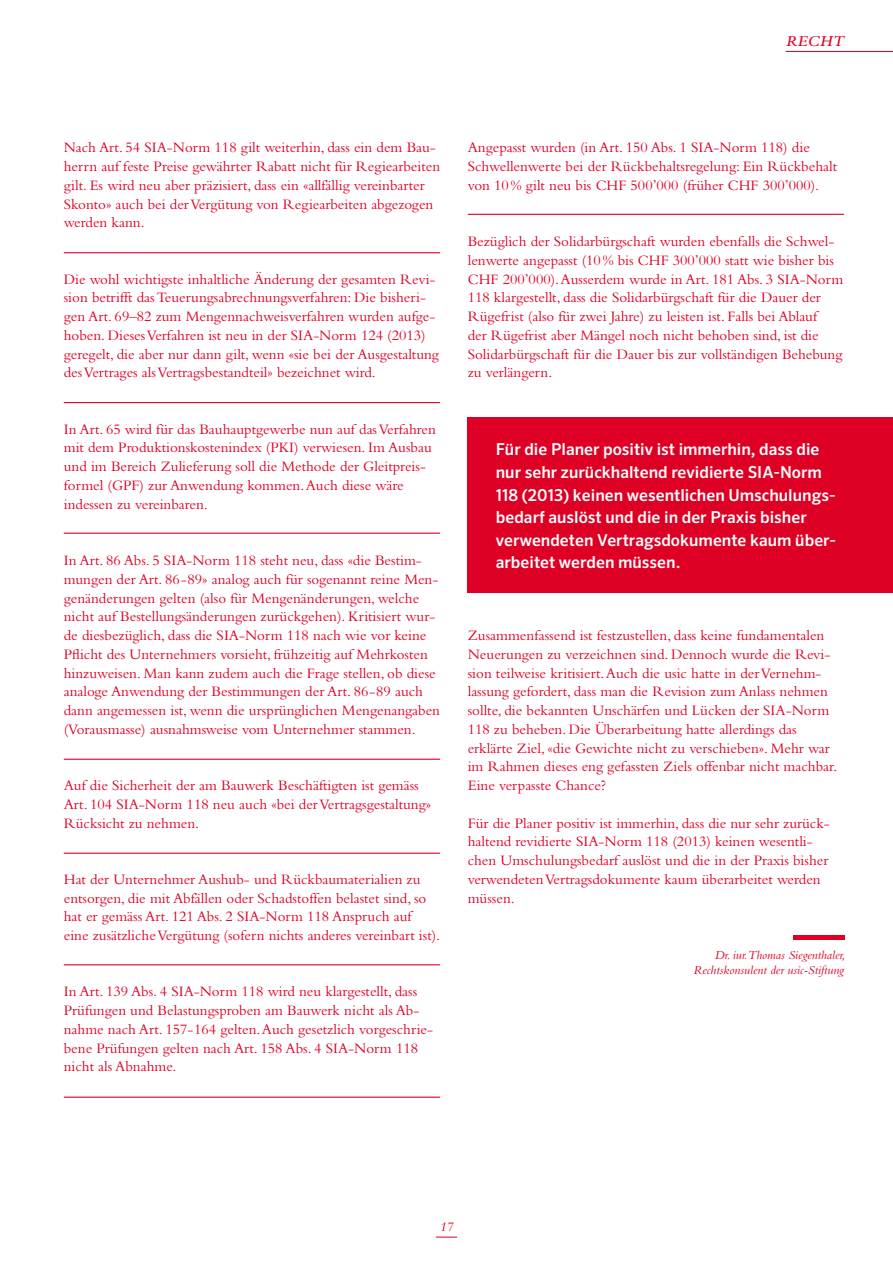
<style>
.page{position:relative;width:893px;height:1263px;background:#fff}
.page>*{position:absolute;margin:0;border:0;box-sizing:border-box;transform-origin:0 0}
.t1{font:500 16.5px/22.5px "Sero OT";color:#fff}
.t2{font:italic 600 15.75px "Bembo";letter-spacing:.025em;color:#de0024}
.t3{font:15px/18.8px "Bembo";color:#de0024}
.t4{font:italic 13.5px "Bembo";color:#de0024}
.t5{font:italic 12.75px/15px "Bembo";color:#de0024;text-align:right}
</style>
<div class="page">
<div style="left:467px;top:418px;width:426px;height:175px;background:#de0024"></div>
<hr style="left:64px;top:402px;width:376px;height:1px;background:#de0024">
<hr style="left:64px;top:252px;width:376px;height:1px;background:#de0024">
<hr style="left:64px;top:853px;width:376px;height:1px;background:#de0024">
<hr style="left:64px;top:964px;width:376px;height:1px;background:#de0024">
<hr style="left:64px;top:1096px;width:376px;height:2px;background:#de0024">
<hr style="left:468px;top:214px;width:376px;height:1px;background:#de0024">
<hr style="left:64px;top:533px;width:376px;height:1px;background:#de0024">
<hr style="left:64px;top:759px;width:376px;height:1px;background:#de0024">
<hr style="left:793px;top:935px;width:51px;height:4px;background:#de0024">
<hr style="left:786px;top:51px;width:107px;height:1px;background:#de0024">
<svg style="left:436px;top:1236px;width:21px;height:1px"></svg>
<p class="t2" style="left:786px;top:36px;width:60px">rECHt</p>
<p class="t3" style="left:64px;top:140px;width:378px">Nach Art. 54 SIA-Norm 118 gilt weiterhin, dass ein dem Bau&shy;herrn auf feste Preise gewährter Rabatt nicht für Regiearbeiten gilt. Es wird neu aber präzisiert, dass ein «allfällig vereinbarter Skonto» auch bei derVergütung von Regiearbeiten abgezogen werden kann.</p>
<p class="t3" style="left:64px;top:271px;width:377px">Die wohl wichtigste inhaltliche Änderung der gesamten Revi&shy;sion betrifft dasTeuerungsabrechnungsverfahren: Die bisheri&shy;gen Art. 69–82 zum Mengennachweisverfahren wurden aufge&shy;hoben. DiesesVerfahren ist neu in der SIA-Norm 124 (2013) geregelt, die aber nur dann gilt, wenn «sie bei der Ausgestaltung desVertrages alsVertragsbestandteil» bezeichnet wird.</p>
<p class="t3" style="left:64px;top:421px;width:374px">In Art. 65 wird für das Bauhauptgewerbe nun auf dasVerfahren mit dem Produktionskostenindex (PKI) verwiesen. Im Ausbau und im Bereich Zulieferung soll die Methode der Gleitpreis&shy;formel (GPF) zur Anwendung kommen.Auch diese wäre indessen zu vereinbaren.</p>
<p class="t3" style="left:64px;top:552px;width:378px">In Art. 86 Abs. 5 SIA-Norm 118 steht neu, dass «die Bestim&shy;mungen der Art. 86-89» analog auch für sogenannt reine Men&shy;genänderungen gelten (also für Mengenänderungen, welche nicht auf Bestellungsänderungen zurückgehen). Kritisiert wur&shy;de diesbezüglich, dass die SIA-Norm 118 nach wie vor keine Pflicht des Unternehmers vorsieht, frühzeitig auf Mehrkosten hinzuweisen. Man kann zudem auch die Frage stellen, ob diese analoge Anwendung der Bestimmungen der Art. 86-89 auch dann angemessen ist, wenn die ursprünglichen Mengenangaben (Vorausmasse) ausnahmsweise vom Unternehmer stammen.</p>
<p class="t3" style="left:64px;top:777px;width:369px">Auf die Sicherheit der am Bauwerk Beschäftigten ist gemäss<br>Art. 104 SIA-Norm 118 neu auch «bei derVertragsgestaltung»<br>Rücksicht zu nehmen.</p>
<p class="t3" style="left:64px;top:871px;width:378px">Hat der Unternehmer Aushub- und Rückbaumaterialien zu entsorgen, die mit Abfällen oder Schadstoffen belastet sind, so hat er gemäss Art. 121 Abs. 2 SIA-Norm 118 Anspruch auf eine zusätzlicheVergütung (sofern nichts anderes vereinbart ist).</p>
<p class="t3" style="left:64px;top:984px;width:371px">In Art. 139 Abs. 4 SIA-Norm 118 wird neu klargestellt, dass Prüfungen und Belastungsproben am Bauwerk nicht als Ab&shy;nahme nach Art. 157-164 gelten.Auch gesetzlich vorgeschrie&shy;bene Prüfungen gelten nach Art. 158 Abs. 4 SIA-Norm 118 nicht als Abnahme.</p>
<p class="t3" style="left:468px;top:140px;width:371px">Angepasst wurden (in Art. 150 Abs. 1 SIA-Norm 118) die<br>Schwellenwerte bei der Rückbehaltsregelung: Ein Rückbehalt von 10% gilt neu bis CHF 500’000 (früher CHF 300’000).</p>
<p class="t3" style="left:468px;top:234px;width:377px">Bezüglich der Solidarbürgschaft wurden ebenfalls die Schwel&shy;lenwerte angepasst (10% bis CHF 300’000 statt wie bisher bis CHF 200’000).Ausserdem wurde in Art. 181 Abs. 3 SIA-Norm 118 klargestellt, dass die Solidarbürgschaft für die Dauer der Rügefrist (also für zwei Jahre) zu leisten ist. Falls bei Ablauf<br>der Rügefrist aber Mängel noch nicht behoben sind, ist die Solidarbürgschaft für die Dauer bis zur vollständigen Behebung zu verlängern.</p>
<p class="t1" style="left:496px;top:438px;width:342px">Für die Planer positiv ist immerhin, dass die nur sehr zurückhaltend revidierte SIA-Norm 118 (2013) keinen wesentlichen Umschulungs&shy;bedarf auslöst und die in der Praxis bisher verwendeten Vertragsdokumente kaum über&shy;arbeitet werden müssen.</p>
<p class="t3" style="left:468px;top:627px;width:371px">Zusammenfassend ist festzustellen, dass keine fundamentalen Neuerungen zu verzeichnen sind. Dennoch wurde die Revi&shy;sion teilweise kritisiert.Auch die usic hatte in derVernehm&shy;lassung gefordert, dass man die Revision zum Anlass nehmen sollte, die bekannten Unschärfen und Lücken der SIA-Norm 118 zu beheben. Die Überarbeitung hatte allerdings das erklärte Ziel, «die Gewichte nicht zu verschieben». Mehr war im Rahmen dieses eng gefassten Ziels offenbar nicht machbar.<br>Eine verpasste Chance?</p>
<p class="t3" style="left:468px;top:815px;width:364px">Für die Planer positiv ist immerhin, dass die nur sehr zurück&shy;haltend revidierte SIA-Norm 118 (2013) keinen wesentli&shy;chen Umschulungsbedarf auslöst und die in der Praxis bisher verwendetenVertragsdokumente kaum überarbeitet werden müssen.</p>
<p class="t5" style="left:693px;top:949px;width:153px">Dr. iur.Thomas Siegenthaler,<br>Rechtskonsulent der usic-Stiftung</p>
<p class="t4" style="left:440px;top:1222px;width:15px">17</p>
</div>
